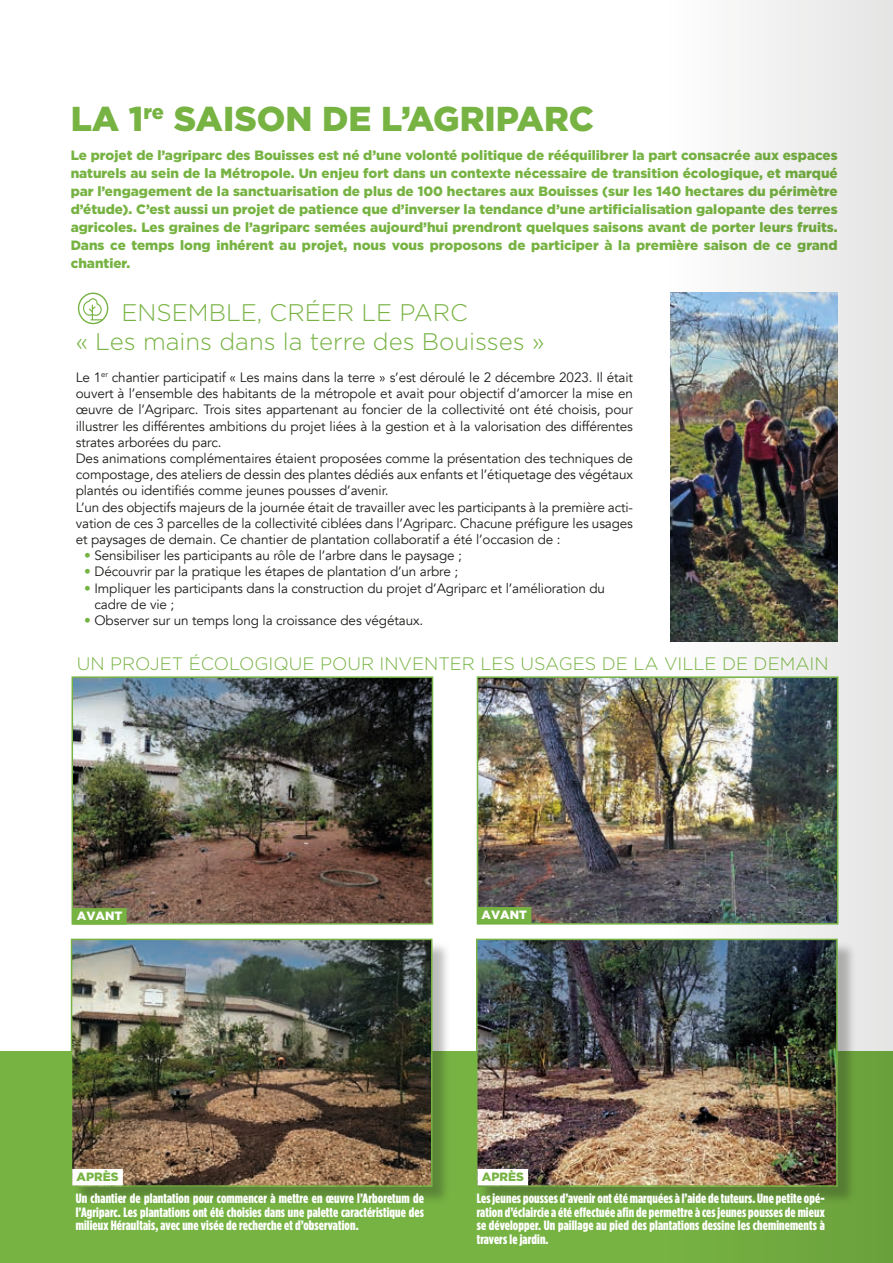
<style>
.page{position:relative;width:893px;height:1263px;background:#fff}
.page>*{position:absolute;margin:0;border:0;box-sizing:border-box;transform-origin:0 0}
.t1{font:900 34.5px "Gotham";color:#77b343}
.t2{font:300 24px/28.8px "Gotham";color:#77b343}
.t3{font:300 18px "Gotham";color:#77b343}
.t4{font:13.5px/16.2px "Avenir";letter-spacing:-.01em;color:#1d1d1b}
.t5{font:900 13.5px/18px "Gotham";color:#77b343;text-align:justify}
.t6{font:900 13.5px/13.5px "Gotham Condensed";letter-spacing:.01em;color:#fff;text-align:justify}
.t7{font:900 12px "Gotham";color:#fff}
.t8{font:900 12px "Gotham";color:#77b343}
.s1{color:#77b343}
</style>
<div class="page">
<div style="left:0;top:1051px;width:893px;height:212px;background:#77b343"></div>
<svg style="left:78px;top:293px;width:30px;height:31px"></svg>
<svg style="left:663px;top:0;width:230px;height:1263px;fill:#eaeaea"></svg>
<div style="left:73px;top:941px;width:378px;height:264px;background:#1d1d1b;opacity:.3"></div>
<img style="left:74px;top:942px;width:355px;height:242px">
<div style="left:71px;top:939px;width:361px;height:248px;border:2px solid #77b343"></div>
<hr style="left:892px;top:1146px;width:1px;height:117px;background:#f8ab3a">
<hr style="left:892px;top:608px;width:1px;height:538px;background:#77b343">
<img style="left:670px;top:293px;width:168px;height:348px">
<img style="left:75px;top:679px;width:355px;height:242px">
<div style="left:72px;top:676px;width:361px;height:248px;border:2px solid #77b343"></div>
<img style="left:480px;top:679px;width:355px;height:242px">
<div style="left:477px;top:676px;width:361px;height:248px;border:2px solid #77b343"></div>
<div style="left:478px;top:941px;width:378px;height:264px;background:#1d1d1b;opacity:.3"></div>
<img style="left:479px;top:942px;width:356px;height:242px">
<div style="left:476px;top:939px;width:362px;height:248px;border:2px solid #77b343"></div>
<div style="left:73px;top:908px;width:54px;height:17px;background:#77b343"></div>
<div style="left:477px;top:907px;width:54px;height:16px;background:#77b343"></div>
<div style="left:72px;top:1169px;width:51px;height:16px;background:#fff"></div>
<div style="left:477px;top:1169px;width:51px;height:16px;background:#fff"></div>
<h1 class="t1" style="left:71px;top:95px;width:525px">LA 1<sup>re</sup> SAISON DE L’AGRIPARC</h1>
<p class="t5" style="left:71px;top:146px;width:768px">Le projet de l’agriparc des Bouisses est né d’une volonté politique de rééquilibrer la part consacrée aux espaces naturels au sein de la Métropole. Un enjeu fort dans un contexte nécessaire de transition écologique, et marqué par l’engagement de la sanctuarisation de plus de 100 hectares aux Bouisses (sur les 140 hectares du périmètre d’étude). C’est aussi un projet de patience que d’inverser la tendance d’une artificialisation galopante des terres agricoles. Les graines de l’agriparc semées aujourd’hui prendront quelques saisons avant de porter leurs fruits.<br>Dans ce temps long inhérent au projet, nous vous proposons de participer à la première saison de ce grand chantier.</p>
<h2 class="t2" style="left:76px;top:297px;width:470px;text-indent:46px">ENSEMBLE, CRÉER LE PARC<br>« Les mains dans la terre des Bouisses »</h2>
<p class="t4" style="left:76px;top:369px;width:559px">Le 1<sup>er</sup> chantier participatif « Les mains dans la terre » s’est déroulé le 2 décembre 2023. Il était ouvert à l’ensemble des habitants de la métropole et avait pour objectif d’amorcer la mise en œuvre de l’Agriparc. Trois sites appartenant au foncier de la collectivité ont été choisis, pour illustrer les différentes ambitions du projet liées à la gestion et à la valorisation des différentes strates arborées du parc.<br>Des animations complémentaires étaient proposées comme la présentation des techniques de compostage, des ateliers de dessin des plantes dédiés aux enfants et l’étiquetage des végétaux plantés ou identifiés comme jeunes pousses d’avenir.<br>L’un des objectifs majeurs de la journée était de travailler avec les participants à la première acti&shy;vation de ces 3 parcelles de la collectivité ciblées dans l’Agriparc. Chacune préfigure les usages et paysages de demain. Ce chantier de plantation collaboratif a été l’occasion de :</p>
<p class="t4" style="left:84px;top:548px;width:379px"><span class="s1">•</span> Sensibiliser les participants au rôle de l’arbre dans le paysage ;</p>
<p class="t4" style="left:84px;top:564px;width:375px"><span class="s1">•</span> Découvrir par la pratique les étapes de plantation d’un arbre ;</p>
<p class="t4" style="left:95px;top:580px;width:512px;text-indent:-10px"><span class="s1">•</span> Impliquer les participants dans la construction du projet d’Agriparc et l’amélioration du cadre de vie ;</p>
<p class="t4" style="left:84px;top:612px;width:340px"><span class="s1">•</span> Observer sur un temps long la croissance des végétaux.</p>
<h3 class="t3" style="left:77px;top:652px;width:753px">UN PROJET ÉCOLOGIQUE POUR INVENTER LES USAGES DE LA VILLE DE DEMAIN</h3>
<p class="t7" style="left:77px;top:908px;width:47px">AVANT</p>
<p class="t7" style="left:482px;top:907px;width:47px">AVANT</p>
<p class="t8" style="left:77px;top:1169px;width:44px">APRÈS</p>
<p class="t8" style="left:482px;top:1169px;width:44px">APRÈS</p>
<p class="t6" style="left:76px;top:1192px;width:350px">Un chantier de plantation pour commencer à mettre en œuvre l’Arboretum de l’Agriparc. Les plantations ont été choisies dans une palette caractéristique des milieux Héraultais, avec une visée de recherche et d’observation.</p>
<p class="t6" style="left:477px;top:1192px;width:350px">Les jeunes pousses d’avenir ont été marquées à l’aide de tuteurs. Une petite opé&shy;ration d’éclaircie a été effectuée afin de permettre à ces jeunes pousses de mieux se développer. Un paillage au pied des plantations dessine les cheminements à travers le jardin.</p>
</div>
